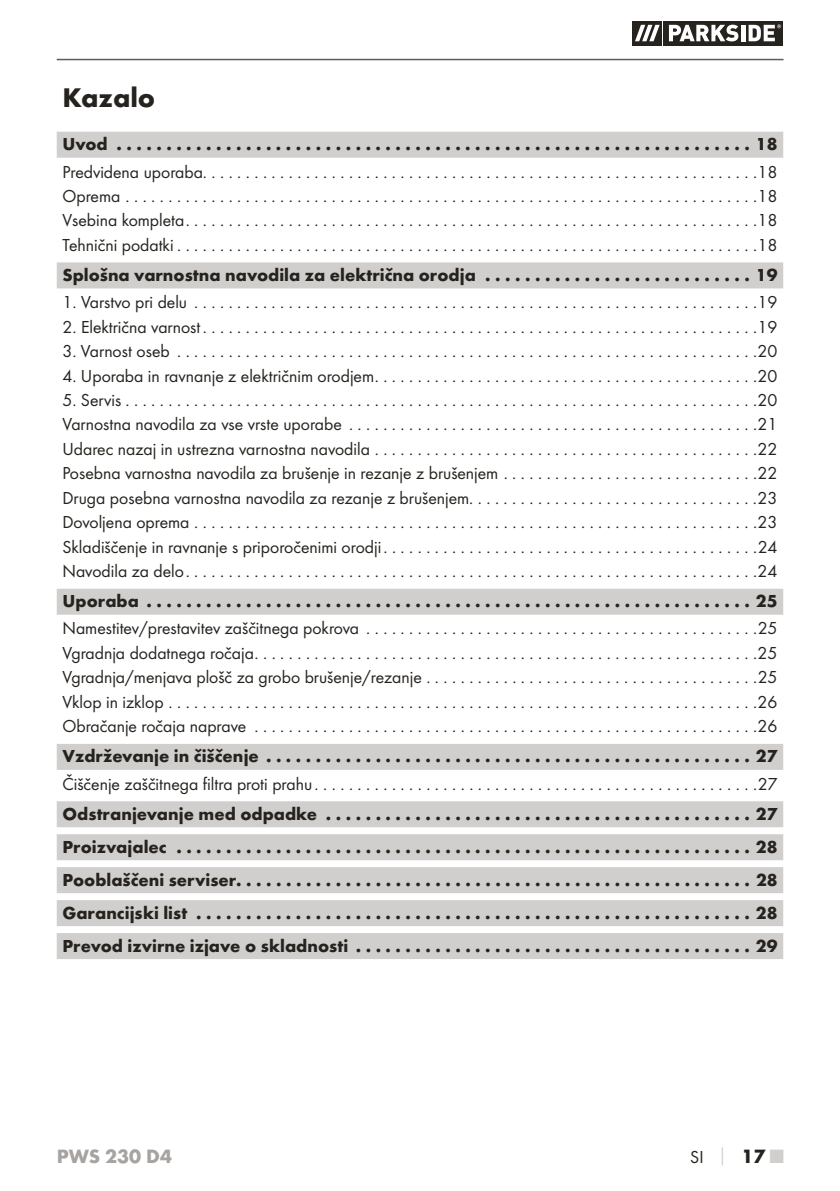
<style>
.page{position:relative;width:840px;height:1191px;background:#fff}
.page>*{position:absolute;margin:0;border:0;box-sizing:border-box;transform-origin:0 0}
.t1{font:700 28px "Futura";color:#26231f}
.t2{font:700 20px "Futura";color:#a7a3a1}
.t3{font:18px/24.4px "Futura Boo";color:#26231f;text-align:justify}
.t4{font:700 18px/33px "Futura";color:#26231f;text-align:justify}
.s1{font-family:"Futura";font-weight:700;color:#d1cfce}
.s2{font-family:"Futura";font-weight:700;font-size:20px}
.s3{font-family:"Futura";font-weight:700;font-size:20px;color:#d1cfce}
</style>
<div class="page">
<hr style="left:57px;top:59px;width:726px;height:1px;background:#5f5b58">
<svg style="left:661px;top:21px;width:1px;height:24px"></svg>
<svg style="left:632px;top:21px;width:29px;height:24px"></svg>
<svg style="left:663px;top:21px;width:119px;height:24px"></svg>
<svg style="left:634px;top:25px;width:25px;height:16px"></svg>
<svg style="left:668px;top:25px;width:70px;height:16px"></svg>
<svg style="left:740px;top:25px;width:4px;height:16px"></svg>
<svg style="left:748px;top:24px;width:32px;height:17px"></svg>
<div style="left:57px;top:132px;width:725px;height:26px;background:#d1cfce"></div>
<div style="left:57px;top:262px;width:725px;height:26px;background:#d1cfce"></div>
<div style="left:57px;top:588px;width:725px;height:26px;background:#d1cfce"></div>
<div style="left:57px;top:744px;width:725px;height:26px;background:#d1cfce"></div>
<div style="left:57px;top:801px;width:725px;height:26px;background:#d1cfce"></div>
<div style="left:57px;top:834px;width:725px;height:26px;background:#d1cfce"></div>
<div style="left:57px;top:867px;width:725px;height:26px;background:#d1cfce"></div>
<div style="left:57px;top:900px;width:725px;height:26px;background:#d1cfce"></div>
<div style="left:57px;top:933px;width:725px;height:26px;background:#d1cfce"></div>
<h1 class="t1" style="left:62px;top:86px;width:94px">Kazalo</h1>
<p class="t4" style="left:62px;top:129px;width:716px">Uvod ................................................................18</p>
<p class="t3" style="left:62px;top:160px;width:716px">Predvidena uporaba. . . . . . . . . . . . . . . . . . . . . . . . . . . . . . . . . . . . . . . . . . . . . . . . . . . . . . . . . . . . . . . . .18<br>Oprema ..........................................................................18<br>Vsebina kompleta ...................................................................18<br>Tehnični podatki ....................................................................18</p>
<p class="t4" style="left:62px;top:260px;width:716px">Splošna varnostna navodila za električna orodja . . . . . . . . . . . . . . . . . . . . . . . . . . . 19</p>
<p class="t3" style="left:62px;top:291px;width:716px">1. Varstvo pri delu ..................................................................19</p>
<p class="t3" style="left:62px;top:315px;width:716px">2. Električna varnost .................................................................19</p>
<p class="t3" style="left:62px;top:340px;width:716px">3. Varnost oseb ....................................................................20</p>
<p class="t3" style="left:62px;top:364px;width:716px">4. Uporaba in ravnanje z električnim orodjem .............................................20</p>
<p class="t3" style="left:62px;top:389px;width:716px">5. Servis ..........................................................................20<br>Varnostna navodila za vse vrste uporabe ................................................21<br>Udarec nazaj in ustrezna varnostna navodila .............................................22<br>Posebna varnostna navodila za brušenje in rezanje z brušenjem . . . . . . . . . . . . . . . . . . . . . . . . . . . . . .22<br>Druga posebna varnostna navodila za rezanje z brušenjem. . . . . . . . . . . . . . . . . . . . . . . . . . . . . . . . . .23<br>Dovoljena oprema ..................................................................23<br>Skladiščenje in ravnanje s priporočenimi orodji ............................................24<br>Navodila za delo ...................................................................24</p>
<p class="t4" style="left:62px;top:586px;width:716px">Uporaba .............................................................25</p>
<p class="t3" style="left:62px;top:617px;width:716px">Namestitev/prestavitev zaščitnega pokrova ..............................................25<br>Vgradnja dodatnega ročaja ...........................................................25<br>Vgradnja/menjava plošč za grobo brušenje/rezanje . . . . . . . . . . . . . . . . . . . . . . . . . . . . . . . . . . . . . . .25<br>Vklop in izklop .....................................................................26<br>Obračanje ročaja naprave ...........................................................26</p>
<p class="t4" style="left:62px;top:741px;width:716px">Vzdrževanje in čiščenje .................................................27</p>
<p class="t3" style="left:62px;top:772px;width:716px">Čiščenje zaščitnega filtra proti prahu ....................................................27</p>
<p class="t4" style="left:62px;top:798px;width:716px">Odstranjevanje med odpadke ...........................................27<br>Proizvajalec ..........................................................28<br>Pooblaščeni serviser. . . . . . . . . . . . . . . . . . . . . . . . . . . . . . . . . . . . . . . . . . . . . . . . . . . . 28<br>Garancijski list ........................................................28<br>Prevod izvirne izjave o skladnosti ........................................29</p>
<p class="t2" style="left:57px;top:1147px;width:117px">PWS 230 D4</p>
<p class="t3" style="left:690px;top:1145px;width:95px">SI <span class="s1">│</span> <span class="s2">17</span> <span class="s3">■</span></p>
</div>
